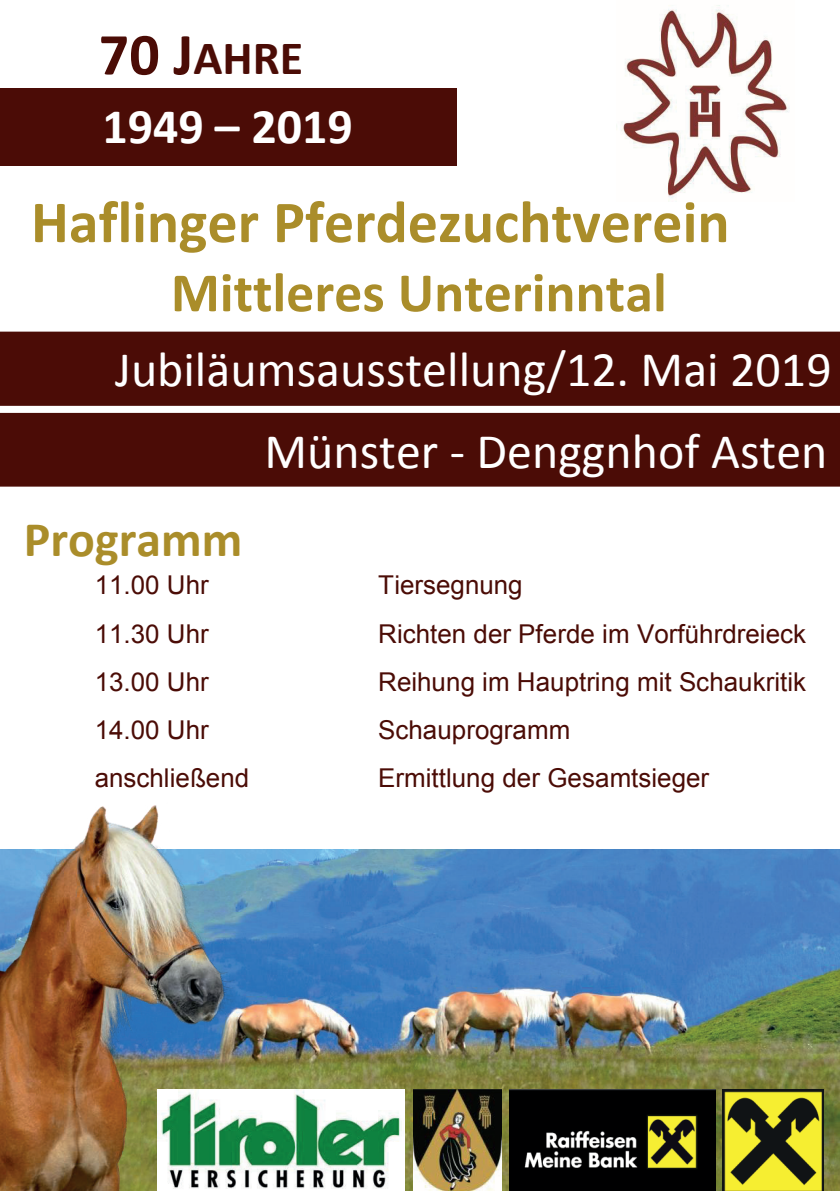
<style>
.page{position:relative;width:840px;height:1191px;background:#fff}
.page>*{position:absolute;margin:0;border:0;box-sizing:border-box;transform-origin:0 0}
.t1{font:700 60px "Calibri";color:#aa8d2a}
.t2{font:700 56px "Calibri";color:#aa8d2a}
.t3{font:50px/81.4px "Calibri";color:#fff;text-align:right}
.t4{font:700 50px "Calibri";color:#fff}
.t5{font:700 50px "Calibri";color:#aa8d2a}
.t6{font:700 48px "Calibri";color:#4b0c06}
.t7{font:26px "Arial";color:#4b0c06}
.s1{font-size:60px}
</style>
<div class="page">
<img style="left:258px;top:849px;width:581px;height:342px">
<div style="left:0;top:89px;width:456px;height:77px;background:#4b0c06"></div>
<div style="left:0;top:331px;width:839px;height:75px;background:#4b0c06"></div>
<div style="left:0;top:412px;width:839px;height:75px;background:#4b0c06"></div>
<img style="left:616px;top:5px;width:174px;height:196px">
<img style="left:413px;top:1089px;width:88px;height:102px">
<img style="left:722px;top:1089px;width:100px;height:102px">
<img style="left:509px;top:1089px;width:205px;height:102px">
<img style="left:0;top:805px;width:258px;height:386px">
<img style="left:157px;top:1089px;width:247px;height:102px">
<h3 class="t6" style="left:99px;top:28px;width:206px"><span class="s1">70 J</span>AHRE</h3>
<h3 class="t4" style="left:102px;top:95px;width:252px">1949 – 2019</h3>
<h1 class="t1" style="left:31px;top:184px;width:699px">Haflinger Pferdezuchtverein</h1>
<h2 class="t2" style="left:171px;top:257px;width:497px">Mittleres Unterinntal</h2>
<h3 class="t3" style="left:115px;top:329px;width:717px">Jubiläumsausstellung/12. Mai 2019<br>Münster - Denggnhof Asten</h3>
<h3 class="t5" style="left:24px;top:508px;width:220px">Programm</h3>
<p class="t7" style="left:95px;top:568px;width:115px">11.00 Uhr</p>
<p class="t7" style="left:378px;top:568px;width:146px">Tiersegnung</p>
<p class="t7" style="left:95px;top:616px;width:115px">11.30 Uhr</p>
<p class="t7" style="left:378px;top:616px;width:429px">Richten der Pferde im Vorführdreieck</p>
<p class="t7" style="left:95px;top:664px;width:115px">13.00 Uhr</p>
<p class="t7" style="left:378px;top:664px;width:429px">Reihung im Hauptring mit Schaukritik</p>
<p class="t7" style="left:95px;top:713px;width:115px">14.00 Uhr</p>
<p class="t7" style="left:378px;top:713px;width:193px">Schauprogramm</p>
<p class="t7" style="left:95px;top:761px;width:156px">anschließend</p>
<p class="t7" style="left:378px;top:761px;width:332px">Ermittlung der Gesamtsieger</p>
</div>
